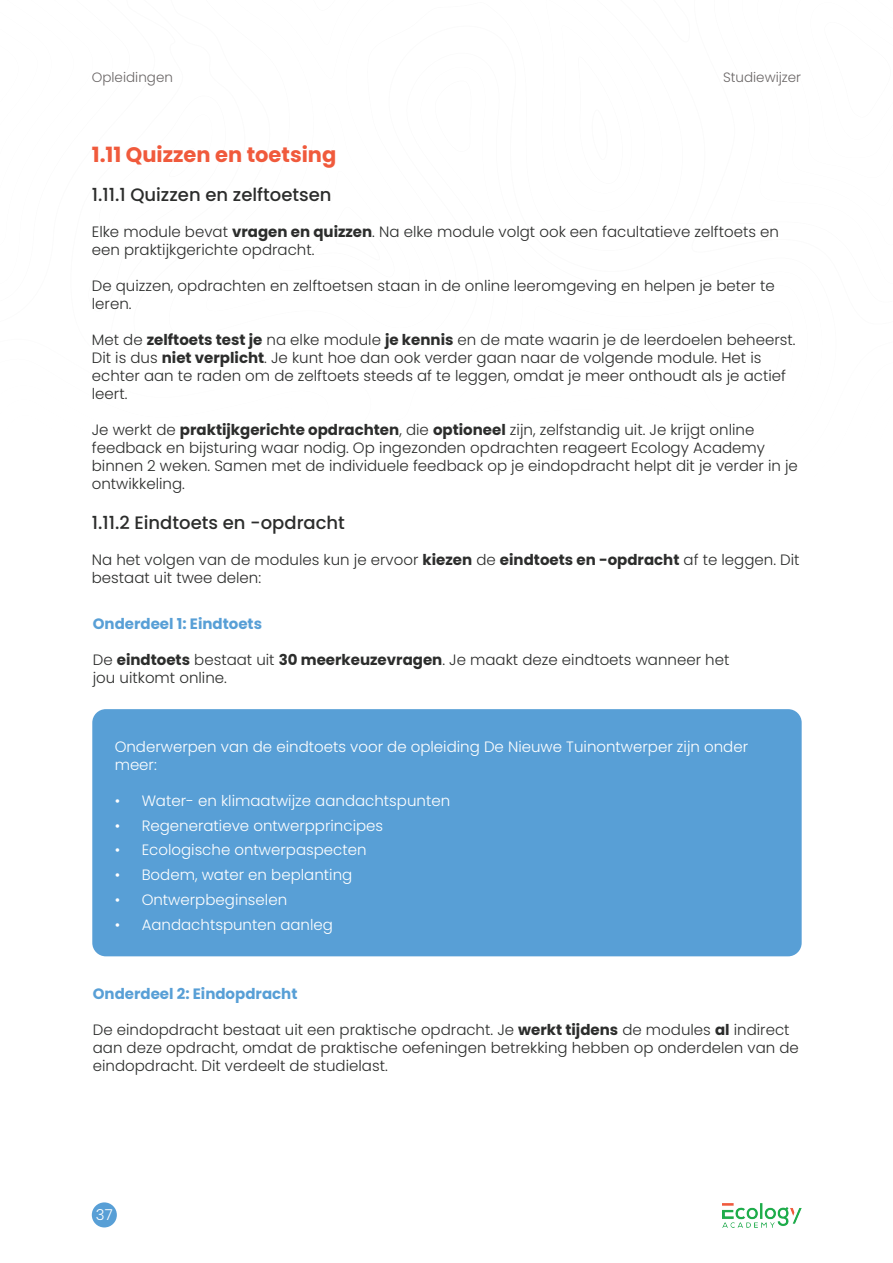
<style>
.page{position:relative;width:893px;height:1263px;background:#fff}
.page>*{position:absolute;margin:0;border:0;box-sizing:border-box;transform-origin:0 0}
.t1{font:700 21px "Poppins";color:#f05a3c}
.t2{font:500 18px "Poppins";color:#2c2d2c}
.t3{font:300 15px/18px "Poppins";color:#2c2d2c}
.t4{font:300 15px/18px "Poppins";color:#fff}
.t5{font:700 15px "Poppins";color:#589fd6}
.t6{font:300 13.5px "Poppins";color:#6b6767}
.s1{font-weight:700}
</style>
<div class="page">
<img style="left:722px;top:1203px;width:79px;height:25px">
<div style="left:92px;top:1202px;width:25px;height:25px;background:#589fd6;border-radius:50%"></div>
<div style="left:92px;top:709px;width:710px;height:247px;background:#589fd6;border-radius:14px"></div>
<p class="t6" style="left:92px;top:69px;width:83px">Opleidingen</p>
<p class="t1" style="left:92px;top:143px;width:246px">1.11 Quizzen en toetsing</p>
<p class="t6" style="left:723px;top:69px;width:80px">Studiewijzer</p>
<p class="t2" style="left:92px;top:184px;width:241px">1.11.1 Quizzen en zelftoetsen</p>
<p class="t3" style="left:92px;top:223px;width:689px">Elke module bevat <span class="s1">vragen en quizzen</span>. Na elke module volgt ook een facultatieve zelftoets en een praktijkgerichte opdracht.</p>
<p class="t3" style="left:92px;top:277px;width:684px">De quizzen, opdrachten en zelftoetsen staan in de online leeromgeving en helpen je beter te leren.</p>
<p class="t3" style="left:92px;top:331px;width:705px">Met de <span class="s1">zelftoets test je</span> na elke module <span class="s1">je kennis</span> en de mate waarin je de leerdoelen beheerst.<br>Dit is dus <span class="s1">niet verplicht</span>. Je kunt hoe dan ook verder gaan naar de volgende module. Het is echter aan te raden om de zelftoets steeds af te leggen, omdat je meer onthoudt als je actief leert.</p>
<p class="t3" style="left:92px;top:421px;width:708px">Je werkt de <span class="s1">praktijkgerichte opdrachten</span>, die <span class="s1">optioneel</span> zijn, zelfstandig uit. Je krijgt online feedback en bijsturing waar nodig. Op ingezonden opdrachten reageert Ecology Academy binnen 2 weken. Samen met de individuele feedback op je eindopdracht helpt dit je verder in je ontwikkeling.</p>
<p class="t2" style="left:92px;top:512px;width:255px">1.11.2 Eindtoets en -opdracht</p>
<p class="t3" style="left:92px;top:550px;width:709px">Na het volgen van de modules kun je ervoor <span class="s1">kiezen</span> de <span class="s1">eindtoets en -opdracht</span> af te leggen. Dit bestaat uit twee delen:</p>
<p class="t5" style="left:93px;top:615px;width:171px">Onderdeel 1: Eindtoets</p>
<p class="t3" style="left:93px;top:650px;width:638px">De <span class="s1">eindtoets</span> bestaat uit <span class="s1">30 meerkeuzevragen</span>. Je maakt deze eindtoets wanneer het jou uitkomt online.</p>
<p class="t4" style="left:115px;top:737px;width:635px">Onderwerpen van de eindtoets voor de opleiding De Nieuwe Tuinontwerper zijn onder meer:</p>
<p class="t4" style="left:115px;top:791px;width:337px">• Water- en klimaatwijze aandachtspunten</p>
<p class="t4" style="left:115px;top:816px;width:270px">• Regeneratieve ontwerpprincipes</p>
<p class="t4" style="left:115px;top:841px;width:253px">• Ecologische ontwerpaspecten</p>
<p class="t4" style="left:115px;top:866px;width:239px">• Bodem, water en beplanting</p>
<p class="t4" style="left:115px;top:890px;width:174px">• Ontwerpbeginselen</p>
<p class="t4" style="left:115px;top:915px;width:220px">• Aandachtspunten aanleg</p>
<p class="t5" style="left:93px;top:985px;width:206px">Onderdeel 2: Eindopdracht</p>
<p class="t3" style="left:93px;top:1020px;width:708px">De eindopdracht bestaat uit een praktische opdracht. Je <span class="s1">werkt tijdens</span> de modules <span class="s1">al</span> indirect aan deze opdracht, omdat de praktische oefeningen betrekking hebben op onderdelen van de eindopdracht. Dit verdeelt de studielast.</p>
<p class="t4" style="left:96px;top:1206px;width:18px">37</p>
</div>
